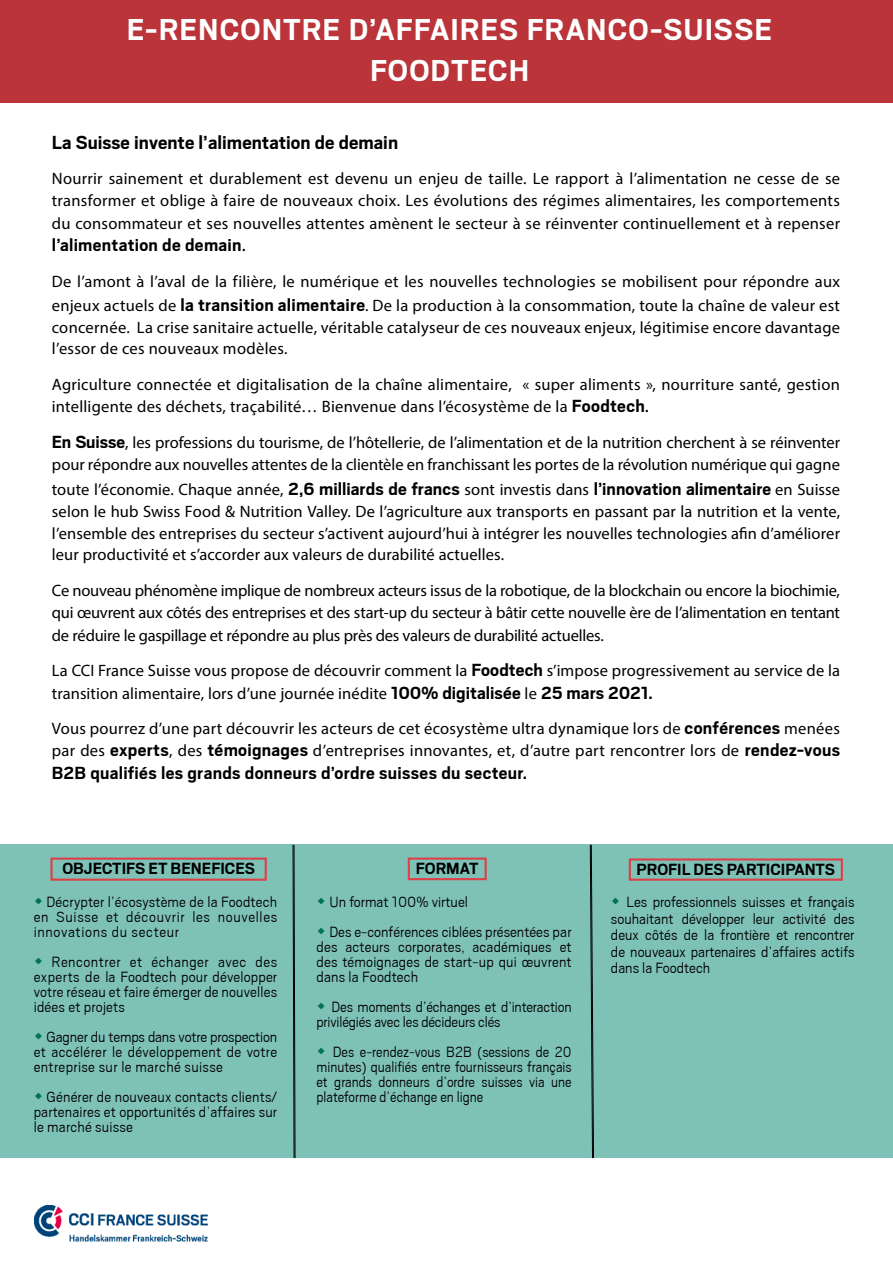
<style>
.page{position:relative;width:893px;height:1263px;background:#fff}
.page>*{position:absolute;margin:0;border:0;box-sizing:border-box;transform-origin:0 0}
.t1{font:700 33.6px/40.3px "Scout";letter-spacing:.03em;color:#fff;text-align:center}
.t2{font:700 21px "Scout";color:#000}
.t3{font:700 19.5px "Scout";letter-spacing:.015em;color:#000}
.t4{font:700 18px "Scout";color:#000}
.t5{font:16.5px/22.5px "Myriad Pro";letter-spacing:.01em;color:#000}
.t6{font:300 16.5px/15px "Scout";letter-spacing:.005em;color:#000;text-align:justify}
.s1{font-family:"Myriad Pro";font-weight:400}
.s2{font-family:"Scout";font-weight:700;font-size:19.5px}
.s3{font-size:19.5px}
</style>
<div class="page">
<img style="left:34px;top:1206px;width:173px;height:36px">
<div style="left:0;top:0;width:893px;height:103px;background:#ba3439"></div>
<div style="left:0;top:845px;width:893px;height:313px;background:#7ec2b7"></div>
<div style="left:50px;top:857px;width:217px;height:24px;border:2px solid #dd4046"></div>
<svg style="left:292px;top:844px;width:4px;height:314px"></svg>
<div style="left:408px;top:857px;width:79px;height:23px;border:2px solid #dd4046"></div>
<div style="left:629px;top:858px;width:214px;height:23px;border:2px solid #dd4046"></div>
<svg style="left:590px;top:844px;width:4px;height:314px"></svg>
<h1 class="t1" style="left:127px;top:8px;width:647px">E-RENCONTRE D’AFFAIRES FRANCO-SUISSE<br>FOODTECH</h1>
<p class="t2" style="left:52px;top:128px;width:348px">La Suisse invente l’alimentation de demain</p>
<p class="t5" style="left:52px;top:167px;width:790px;text-align:justify">Nourrir sainement et durablement est devenu un enjeu de taille. Le rapport à l’alimentation ne cesse de se transformer et oblige à faire de nouveaux choix. Les évolutions des régimes alimentaires, les comportements du consommateur et ses nouvelles attentes amènent le secteur à se réinventer continuellement et à repenser</p>
<p class="t3" style="left:52px;top:233px;width:195px">l’alimentation de demain<span class="s1">.</span></p>
<p class="t5" style="left:52px;top:269px;width:790px;line-height:24.2px">De l’amont à l’aval de la filière, le numérique et les nouvelles technologies se mobilisent pour répondre aux enjeux actuels de <span class="s2">la transition alimentaire</span>. De la production à la consommation, toute la chaîne de valeur est</p>
<p class="t5" style="left:52px;top:317px;width:790px;line-height:21.3px">concernée. La crise sanitaire actuelle, véritable catalyseur de ces nouveaux enjeux, légitimise encore davantage l’essor de ces nouveaux modèles.</p>
<p class="t5" style="left:52px;top:373px;width:790px">Agriculture connectée et digitalisation de la chaîne alimentaire, « super aliments », nourriture santé, gestion intelligente des déchets, traçabilité… Bienvenue dans l’écosystème de la <span class="s2">Foodtech</span><span class="s3">.</span></p>
<p class="t5" style="left:52px;top:430px;width:790px"><span class="s2">En Suisse</span>, les professions du tourisme, de l’hôtellerie, de l’alimentation et de la nutrition cherchent à se réinventer pour répondre aux nouvelles attentes de la clientèle en franchissant les portes de la révolution numérique qui gagne</p>
<p class="t5" style="left:52px;top:478px;width:790px;line-height:21.9px;text-align:justify">toute l’économie. Chaque année, <span class="s2">2,6 milliards de francs</span> sont investis dans <span class="s2">l’innovation alimentaire</span> en Suisse selon le hub Swiss Food &amp; Nutrition Valley. De l’agriculture aux transports en passant par la nutrition et la vente, l’ensemble des entreprises du secteur s’activent aujourd’hui à intégrer les nouvelles technologies afin d’améliorer leur productivité et s’accorder aux valeurs de durabilité actuelles.</p>
<p class="t5" style="left:52px;top:579px;width:790px;text-align:justify">Ce nouveau phénomène implique de nombreux acteurs issus de la robotique, de la blockchain ou encore la biochimie, qui œuvrent aux côtés des entreprises et des start-up du secteur à bâtir cette nouvelle ère de l’alimentation en tentant de réduire le gaspillage et répondre au plus près des valeurs de durabilité actuelles.</p>
<p class="t5" style="left:52px;top:659px;width:790px">La CCI France Suisse vous propose de découvrir comment la <span class="s2">Foodtech</span> s’impose progressivement au service de la transition alimentaire, lors d’une journée inédite <span class="s2">100% digitalisée</span> le <span class="s2">25 mars 2021.</span></p>
<p class="t5" style="left:52px;top:717px;width:790px">Vous pourrez d’une part découvrir les acteurs de cet écosystème ultra dynamique lors de <span class="s2">conférences</span> menées par des <span class="s2">experts</span>, des <span class="s2">témoignages</span> d’entreprises innovantes, et, d’autre part rencontrer lors de <span class="s2">rendez-vous</span></p>
<p class="t3" style="left:52px;top:760px;width:477px">B2B qualifiés les grands donneurs d’ordre suisses du secteur.</p>
<p class="t4" style="left:62px;top:857px;width:194px">OBJECTIFS ET BENEFICES</p>
<p class="t4" style="left:416px;top:857px;width:64px">FORMAT</p>
<p class="t4" style="left:637px;top:858px;width:200px">PROFIL DES PARTICIPANTS</p>
<p class="t6" style="left:329px;top:887px;width:244px;line-height:30px">Un format 100% virtuel<br>Des e-conférences ciblées présentées par</p>
<p class="t6" style="left:316px;top:940px;width:257px">des acteurs corporates, académiques et des témoignages de start-up qui œuvrent dans la Foodtech</p>
<p class="t6" style="left:316px;top:1000px;width:257px;text-indent:15px">Des moments d’échanges et d’interaction privilégiés avec les décideurs clés</p>
<p class="t6" style="left:316px;top:1045px;width:257px;text-indent:16px">Des e-rendez-vous B2B (sessions de 20 minutes) qualifiés entre fournisseurs français et grands donneurs d’ordre suisses via une plateforme d’échange en ligne</p>
<p class="t6" style="left:611px;top:894px;width:245px;line-height:16.5px;text-indent:15px">Les professionnels suisses et français souhaitant développer leur activité des deux côtés de la frontière et rencontrer de nouveaux partenaires d’affaires actifs dans la Foodtech</p>
<p class="t6" style="left:34px;top:895px;width:245px;text-indent:13px">Décrypter l’écosystème de la Foodtech en Suisse et découvrir les nouvelles innovations du secteur</p>
<p class="t6" style="left:34px;top:955px;width:245px;text-indent:18px">Rencontrer et échanger avec des experts de la Foodtech pour développer votre réseau et faire émerger de nouvelles idées et projets</p>
<p class="t6" style="left:34px;top:1030px;width:245px;text-indent:13px">Gagner du temps dans votre prospection et accélérer le développement de votre entreprise sur le marché suisse</p>
<p class="t6" style="left:34px;top:1090px;width:245px;text-indent:13px">Générer de nouveaux contacts clients/ partenaires et opportunités d’affaires sur le marché suisse</p>
</div>
